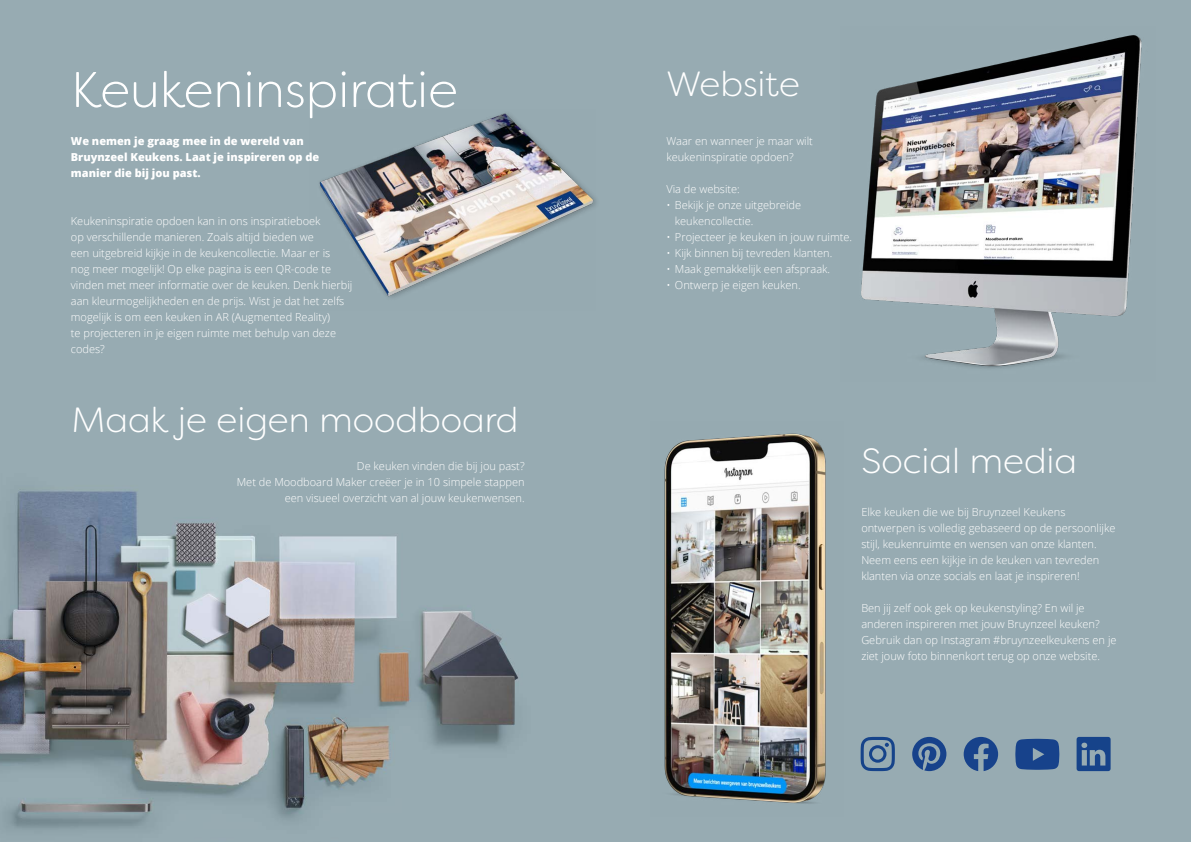
<style>
.page{position:relative;width:1191px;height:842px;background:#97abb2}
.page>*{position:absolute;margin:0;border:0;box-sizing:border-box;transform-origin:0 0}
.t1{font:300 50px "Filson Soft";color:#fff}
.t2{font:300 35px "Filson Soft";color:#fff}
.t3{font:300 11px/16px "Open Sans";color:#fff}
.t4{font:800 11px/16px "Open Sans";color:#fff}
</style>
<div class="page">
<img style="left:319px;top:113px;width:276px;height:185px">
<img style="left:861px;top:35px;width:281px;height:333px">
<img style="left:664px;top:433px;width:162px;height:371px">
<svg style="left:963px;top:737px;width:35px;height:34px"></svg>
<svg style="left:860px;top:737px;width:35px;height:34px"></svg>
<svg style="left:1076px;top:737px;width:34px;height:34px"></svg>
<svg style="left:912px;top:737px;width:34px;height:34px"></svg>
<svg style="left:1015px;top:739px;width:44px;height:31px"></svg>
<img style="left:0;top:489px;width:518px;height:341px">
<h1 class="t1" style="left:71px;top:59px;width:388px">Keukeninspiratie</h1>
<p class="t4" style="left:71px;top:133px;width:250px">We nemen je graag mee in de wereld van<br>Bruynzeel Keukens. Laat je inspireren op de manier die bij jou past.</p>
<p class="t3" style="left:71px;top:213px;width:283px">Keukeninspiratie opdoen kan in ons inspiratieboek<br>op verschillende manieren. Zoals altijd bieden we<br>een uitgebreid kijkje in de keukencollectie. Maar er is<br>nog meer mogelijk! Op elke pagina is een QR-code te vinden met meer informatie over de keuken. Denk hierbij aan kleurmogelijkheden en de prijs. Wist je dat het zelfs mogelijk is om een keuken in AR (Augmented Reality)<br>te projecteren in je eigen ruimte met behulp van deze codes?</p>
<h2 class="t2" style="left:72px;top:398px;width:448px">Maak je eigen moodboard</h2>
<p class="t3" style="left:237px;top:457px;width:289px;text-align:right">De keuken vinden die bij jou past?<br>Met de Moodboard Maker creëer je in 10 simpele stappen een visueel overzicht van al jouw keukenwensen.</p>
<h2 class="t2" style="left:666px;top:62px;width:135px">Website</h2>
<p class="t3" style="left:666px;top:133px;width:148px">Waar en wanneer je maar wilt keukeninspiratie opdoen?</p>
<p class="t3" style="left:666px;top:181px;width:75px">Via de website:</p>
<p class="t3" style="left:675px;top:197px;width:128px;text-indent:-9px">• Bekijk je onze uitgebreide keukencollectie.</p>
<p class="t3" style="left:666px;top:229px;width:187px">• Projecteer je keuken in jouw ruimte.</p>
<p class="t3" style="left:666px;top:245px;width:167px">• Kijk binnen bij tevreden klanten.</p>
<p class="t3" style="left:666px;top:261px;width:165px">• Maak gemakkelijk een afspraak.</p>
<p class="t3" style="left:666px;top:277px;width:136px">• Ontwerp je eigen keuken.</p>
<h2 class="t2" style="left:861px;top:439px;width:217px">Social media</h2>
<p class="t3" style="left:861px;top:504px;width:255px">Elke keuken die we bij Bruynzeel Keukens ontwerpen is volledig gebaseerd op de persoonlijke stijl, keukenruimte en wensen van onze klanten.<br>Neem eens een kijkje in de keuken van tevreden klanten via onze socials en laat je inspireren!</p>
<p class="t3" style="left:861px;top:600px;width:257px">Ben jij zelf ook gek op keukenstyling? En wil je anderen inspireren met jouw Bruynzeel keuken?<br>Gebruik dan op Instagram #bruynzeelkeukens en je ziet jouw foto binnenkort terug op onze website.</p>
</div>
